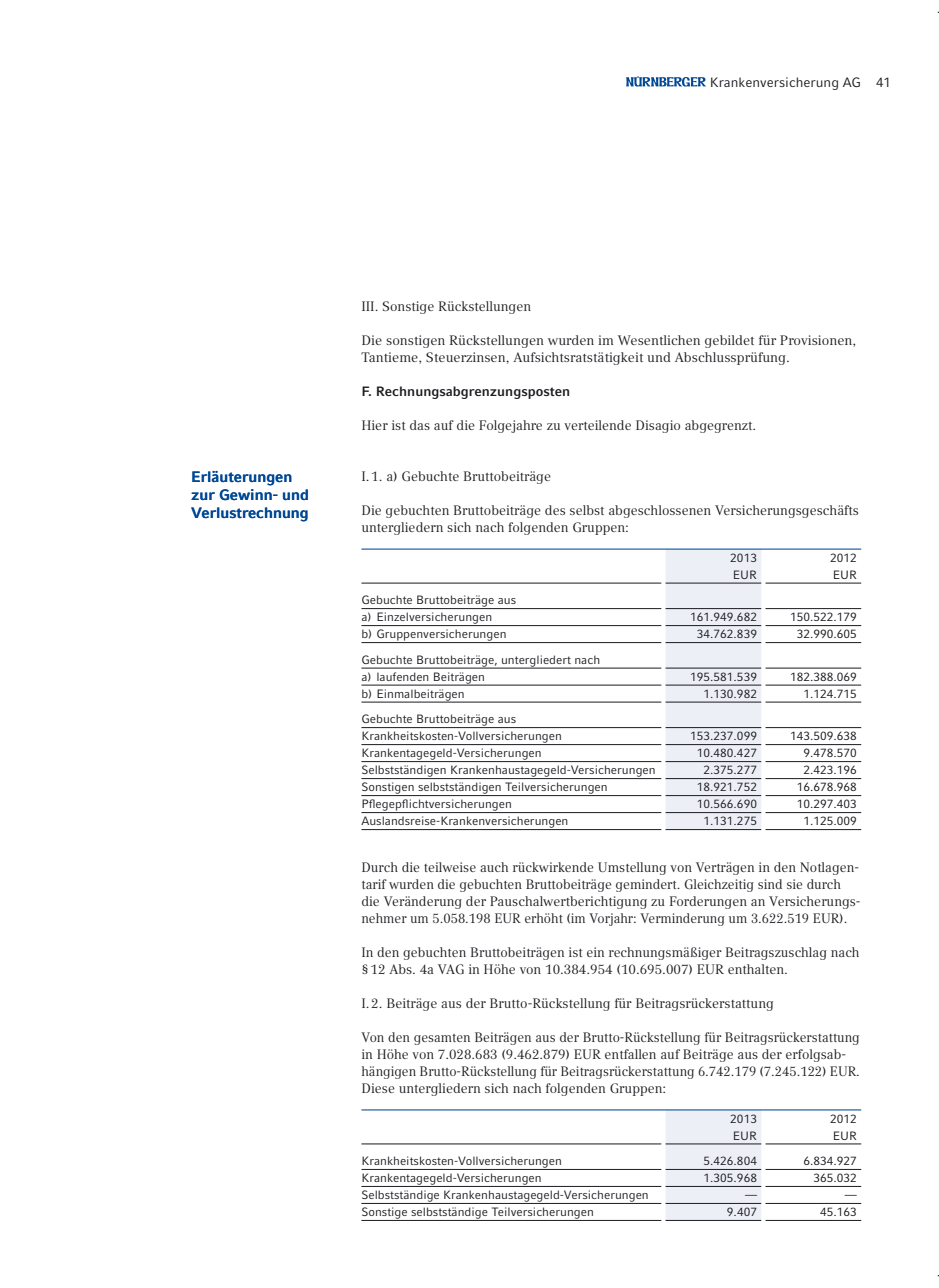
<style>
.page{position:relative;width:939px;height:1288px;background:#fff}
.page>*{position:absolute;margin:0;border:0;box-sizing:border-box;transform-origin:0 0}
.t1{font:700 15px/18px "Compatil Fact LT";color:#004895}
.t2{font:13.5px/17px "Compatil Text LT";color:#1b1c20}
.t3{font:700 13.5px "Compatil Fact LT";color:#1b1c20}
.t4{font:13.5px "Compatil Fact LT";color:#1b1c20}
.t5{font:12px/17px "Compatil Fact LT";color:#1b1c20}
</style>
<div class="page">
<svg style="left:626px;top:76px;width:80px;height:11px"></svg>
<svg style="left:665px;top:549px;width:96px;height:280px;background:#eaedf4"></svg>
<hr style="left:361px;top:548px;width:500px;height:1px;background:#004895">
<hr style="left:361px;top:583px;width:300px;height:1px;background:#1b1c20">
<hr style="left:665px;top:583px;width:96px;height:1px;background:#1b1c20">
<hr style="left:765px;top:583px;width:96px;height:1px;background:#1b1c20">
<hr style="left:361px;top:608px;width:300px;height:1px;background:#1b1c20">
<hr style="left:665px;top:608px;width:96px;height:1px;background:#1b1c20">
<hr style="left:765px;top:608px;width:96px;height:1px;background:#1b1c20">
<hr style="left:361px;top:625px;width:300px;height:1px;background:#1b1c20">
<hr style="left:665px;top:625px;width:96px;height:1px;background:#1b1c20">
<hr style="left:765px;top:625px;width:96px;height:1px;background:#1b1c20">
<hr style="left:361px;top:642px;width:300px;height:1px;background:#1b1c20">
<hr style="left:665px;top:642px;width:96px;height:1px;background:#1b1c20">
<hr style="left:765px;top:642px;width:96px;height:1px;background:#1b1c20">
<hr style="left:361px;top:668px;width:300px;height:1px;background:#1b1c20">
<hr style="left:665px;top:668px;width:96px;height:1px;background:#1b1c20">
<hr style="left:765px;top:668px;width:96px;height:1px;background:#1b1c20">
<hr style="left:361px;top:685px;width:300px;height:1px;background:#1b1c20">
<hr style="left:665px;top:685px;width:96px;height:1px;background:#1b1c20">
<hr style="left:765px;top:685px;width:96px;height:1px;background:#1b1c20">
<hr style="left:361px;top:701px;width:300px;height:1px;background:#1b1c20">
<hr style="left:665px;top:701px;width:96px;height:1px;background:#1b1c20">
<hr style="left:765px;top:701px;width:96px;height:1px;background:#1b1c20">
<hr style="left:361px;top:727px;width:300px;height:1px;background:#1b1c20">
<hr style="left:665px;top:727px;width:96px;height:1px;background:#1b1c20">
<hr style="left:765px;top:727px;width:96px;height:1px;background:#1b1c20">
<hr style="left:361px;top:744px;width:300px;height:1px;background:#1b1c20">
<hr style="left:665px;top:744px;width:96px;height:1px;background:#1b1c20">
<hr style="left:765px;top:744px;width:96px;height:1px;background:#1b1c20">
<hr style="left:361px;top:761px;width:300px;height:1px;background:#1b1c20">
<hr style="left:665px;top:761px;width:96px;height:1px;background:#1b1c20">
<hr style="left:765px;top:761px;width:96px;height:1px;background:#1b1c20">
<hr style="left:361px;top:778px;width:300px;height:1px;background:#1b1c20">
<hr style="left:665px;top:778px;width:96px;height:1px;background:#1b1c20">
<hr style="left:765px;top:778px;width:96px;height:1px;background:#1b1c20">
<hr style="left:361px;top:795px;width:300px;height:1px;background:#1b1c20">
<hr style="left:665px;top:795px;width:96px;height:1px;background:#1b1c20">
<hr style="left:765px;top:795px;width:96px;height:1px;background:#1b1c20">
<hr style="left:361px;top:812px;width:300px;height:1px;background:#1b1c20">
<hr style="left:665px;top:812px;width:96px;height:1px;background:#1b1c20">
<hr style="left:765px;top:812px;width:96px;height:1px;background:#1b1c20">
<hr style="left:361px;top:829px;width:300px;height:1px;background:#1b1c20">
<hr style="left:665px;top:829px;width:96px;height:1px;background:#1b1c20">
<hr style="left:765px;top:829px;width:96px;height:1px;background:#1b1c20">
<svg style="left:665px;top:1110px;width:96px;height:110px;background:#eaedf5"></svg>
<hr style="left:361px;top:1109px;width:500px;height:1px;background:#004895">
<hr style="left:361px;top:1143px;width:300px;height:1px;background:#1b1c20">
<hr style="left:665px;top:1143px;width:96px;height:1px;background:#1b1c20">
<hr style="left:765px;top:1143px;width:96px;height:1px;background:#1b1c20">
<hr style="left:361px;top:1169px;width:300px;height:1px;background:#1b1c20">
<hr style="left:665px;top:1169px;width:96px;height:1px;background:#1b1c20">
<hr style="left:765px;top:1169px;width:96px;height:1px;background:#1b1c20">
<hr style="left:361px;top:1186px;width:300px;height:1px;background:#1b1c20">
<hr style="left:665px;top:1186px;width:96px;height:1px;background:#1b1c20">
<hr style="left:765px;top:1186px;width:96px;height:1px;background:#1b1c20">
<hr style="left:361px;top:1203px;width:300px;height:1px;background:#1b1c20">
<hr style="left:665px;top:1203px;width:96px;height:1px;background:#1b1c20">
<hr style="left:765px;top:1203px;width:96px;height:1px;background:#1b1c20">
<hr style="left:361px;top:1220px;width:300px;height:1px;background:#1b1c20">
<hr style="left:665px;top:1220px;width:96px;height:1px;background:#1b1c20">
<hr style="left:765px;top:1220px;width:96px;height:1px;background:#1b1c20">
<p class="t4" style="left:710px;top:77px;width:183px">Krankenversicherung AG 41</p>
<p class="t1" style="left:191px;top:469px;width:119px">Erläuterungen zur Gewinn- und<br>Verlustrechnung</p>
<p class="t2" style="left:361px;top:299px;width:171px">III. Sonstige Rückstellungen</p>
<p class="t2" style="left:361px;top:333px;width:496px">Die sonstigen Rückstellungen wurden im Wesentlichen gebildet für Provisionen,<br>Tantieme, Steuerzinsen, Aufsichtsratstätigkeit und Abschlussprüfung.</p>
<p class="t3" style="left:361px;top:386px;width:210px">F. Rechnungsabgrenzungsposten</p>
<p class="t2" style="left:361px;top:418px;width:396px">Hier ist das auf die Folgejahre zu verteilende Disagio abgegrenzt.</p>
<p class="t2" style="left:361px;top:469px;width:191px">I. 1. a) Gebuchte Bruttobeiträge</p>
<p class="t2" style="left:361px;top:503px;width:499px">Die gebuchten Bruttobeiträge des selbst abgeschlossenen Versicherungsgeschäfts untergliedern sich nach folgenden Gruppen:</p>
<p class="t5" style="left:730px;top:550px;width:28px">2013</p>
<p class="t5" style="left:830px;top:550px;width:28px">2012</p>
<p class="t5" style="left:733px;top:567px;width:26px">EUR</p>
<p class="t5" style="left:833px;top:567px;width:26px">EUR</p>
<p class="t5" style="left:361px;top:593px;width:156px">Gebuchte Bruttobeiträge aus a) Einzelversicherungen</p>
<p class="t5" style="left:690px;top:610px;width:68px">161.949.682</p>
<p class="t5" style="left:790px;top:610px;width:68px">150.522.179</p>
<p class="t5" style="left:361px;top:626px;width:147px">b) Gruppenversicherungen</p>
<p class="t5" style="left:697px;top:626px;width:62px">34.762.839</p>
<p class="t5" style="left:797px;top:626px;width:62px">32.990.605</p>
<p class="t5" style="left:361px;top:652px;width:240px">Gebuchte Bruttobeiträge, untergliedert nach a) laufenden Beiträgen</p>
<p class="t5" style="left:690px;top:669px;width:68px">195.581.539</p>
<p class="t5" style="left:790px;top:669px;width:68px">182.388.069</p>
<p class="t5" style="left:361px;top:686px;width:105px">b) Einmalbeiträgen</p>
<p class="t5" style="left:703px;top:686px;width:55px">1.130.982</p>
<p class="t5" style="left:803px;top:686px;width:55px">1.124.715</p>
<p class="t5" style="left:361px;top:711px;width:202px">Gebuchte Bruttobeiträge aus<br>Krankheitskosten-Vollversicherungen</p>
<p class="t5" style="left:690px;top:728px;width:68px">153.237.099</p>
<p class="t5" style="left:790px;top:728px;width:68px">143.509.638</p>
<p class="t5" style="left:361px;top:745px;width:182px">Krankentagegeld-Versicherungen</p>
<p class="t5" style="left:697px;top:745px;width:62px">10.480.427</p>
<p class="t5" style="left:803px;top:745px;width:55px">9.478.570</p>
<p class="t5" style="left:361px;top:762px;width:296px">Selbstständigen Krankenhaustagegeld-Versicherungen</p>
<p class="t5" style="left:703px;top:762px;width:55px">2.375.277</p>
<p class="t5" style="left:803px;top:762px;width:55px">2.423.196</p>
<p class="t5" style="left:361px;top:779px;width:248px">Sonstigen selbstständigen Teilversicherungen</p>
<p class="t5" style="left:697px;top:779px;width:62px">18.921.752</p>
<p class="t5" style="left:797px;top:779px;width:62px">16.678.968</p>
<p class="t5" style="left:361px;top:796px;width:152px">Pflegepflichtversicherungen</p>
<p class="t5" style="left:697px;top:796px;width:62px">10.566.690</p>
<p class="t5" style="left:797px;top:796px;width:62px">10.297.403</p>
<p class="t5" style="left:361px;top:813px;width:209px">Auslandsreise-Krankenversicherungen</p>
<p class="t5" style="left:703px;top:813px;width:55px">1.131.275</p>
<p class="t5" style="left:803px;top:813px;width:55px">1.125.009</p>
<p class="t2" style="left:361px;top:860px;width:501px">Durch die teilweise auch rückwirkende Umstellung von Verträgen in den Notlagen&shy;tarif wurden die gebuchten Bruttobeiträge gemindert. Gleichzeitig sind sie durch die Veränderung der Pauschalwertberichtigung zu Forderungen an Versicherungs&shy;nehmer um 5.058.198 EUR erhöht (im Vorjahr: Verminderung um 3.622.519 EUR).</p>
<p class="t2" style="left:361px;top:945px;width:500px">In den gebuchten Bruttobeiträgen ist ein rechnungsmäßiger Beitragszuschlag nach § 12 Abs. 4a VAG in Höhe von 10.384.954 (10.695.007) EUR enthalten.</p>
<p class="t2" style="left:361px;top:995px;width:414px">I. 2. Beiträge aus der Brutto-Rückstellung für Beitragsrückerstattung</p>
<p class="t2" style="left:361px;top:1029px;width:500px">Von den gesamten Beiträgen aus der Brutto-Rückstellung für Beitragsrückerstattung in Höhe von 7.028.683 (9.462.879) EUR entfallen auf Beiträge aus der erfolgsab&shy;hängigen Brutto-Rückstellung für Beitragsrückerstattung 6.742.179 (7.245.122) EUR.<br>Diese untergliedern sich nach folgenden Gruppen:</p>
<p class="t5" style="left:730px;top:1111px;width:28px">2013</p>
<p class="t5" style="left:830px;top:1111px;width:28px">2012</p>
<p class="t5" style="left:733px;top:1128px;width:26px">EUR</p>
<p class="t5" style="left:833px;top:1128px;width:26px">EUR</p>
<p class="t5" style="left:361px;top:1153px;width:202px">Krankheitskosten-Vollversicherungen</p>
<p class="t5" style="left:703px;top:1153px;width:55px">5.426.804</p>
<p class="t5" style="left:803px;top:1153px;width:55px">6.834.927</p>
<p class="t5" style="left:361px;top:1170px;width:182px">Krankentagegeld-Versicherungen</p>
<p class="t5" style="left:703px;top:1170px;width:55px">1.305.968</p>
<p class="t5" style="left:813px;top:1170px;width:45px">365.032</p>
<p class="t5" style="left:361px;top:1187px;width:289px">Selbstständige Krankenhaustagegeld-Versicherungen</p>
<p class="t5" style="left:745px;top:1187px;width:13px">—</p>
<p class="t5" style="left:845px;top:1187px;width:13px">—</p>
<p class="t5" style="left:361px;top:1204px;width:234px">Sonstige selbstständige Teilversicherungen</p>
<p class="t5" style="left:727px;top:1204px;width:32px">9.407</p>
<p class="t5" style="left:820px;top:1204px;width:38px">45.163</p>
</div>
